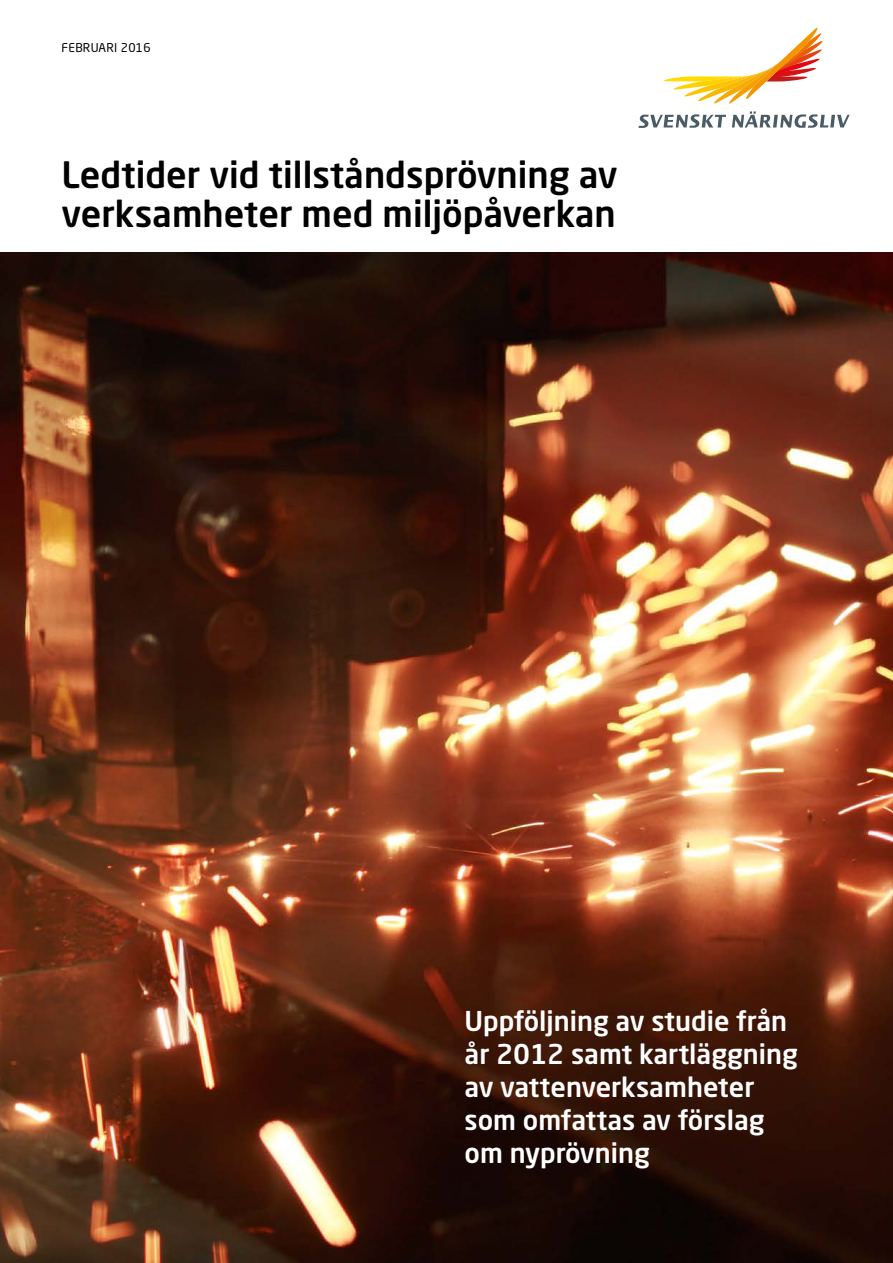
<style>
.page{position:relative;width:893px;height:1263px;background:#fff}
.page>*{position:absolute;margin:0;border:0;box-sizing:border-box;transform-origin:0 0}
.t1{font:500 36px/39px "Neo Sans Pro";color:#000}
.t2{font:500 27px/33px "Neo Sans Pro";color:#fff}
.t3{font:12px "Neo Sans Pro";letter-spacing:.02em;color:#000}
</style>
<div class="page">
<svg style="left:639px;top:114px;width:87px;height:14px"></svg>
<svg style="left:732px;top:111px;width:118px;height:17px"></svg>
<svg style="left:664px;top:28px;width:159px;height:76px"></svg>
<img style="left:0;top:253px;width:893px;height:1010px">
<p class="t3" style="left:62px;top:40px;width:90px">FEBRUARI 2016</p>
<h1 class="t1" style="left:62px;top:154px;width:557px">Ledtider vid tillståndsprövning av verksamheter med miljöpåverkan</h1>
<p class="t2" style="left:465px;top:1004px;width:335px">Uppföljning av studie från år 2012 samt kartläggning av vattenverksamheter som omfattas av förslag om nyprövning</p>
</div>
